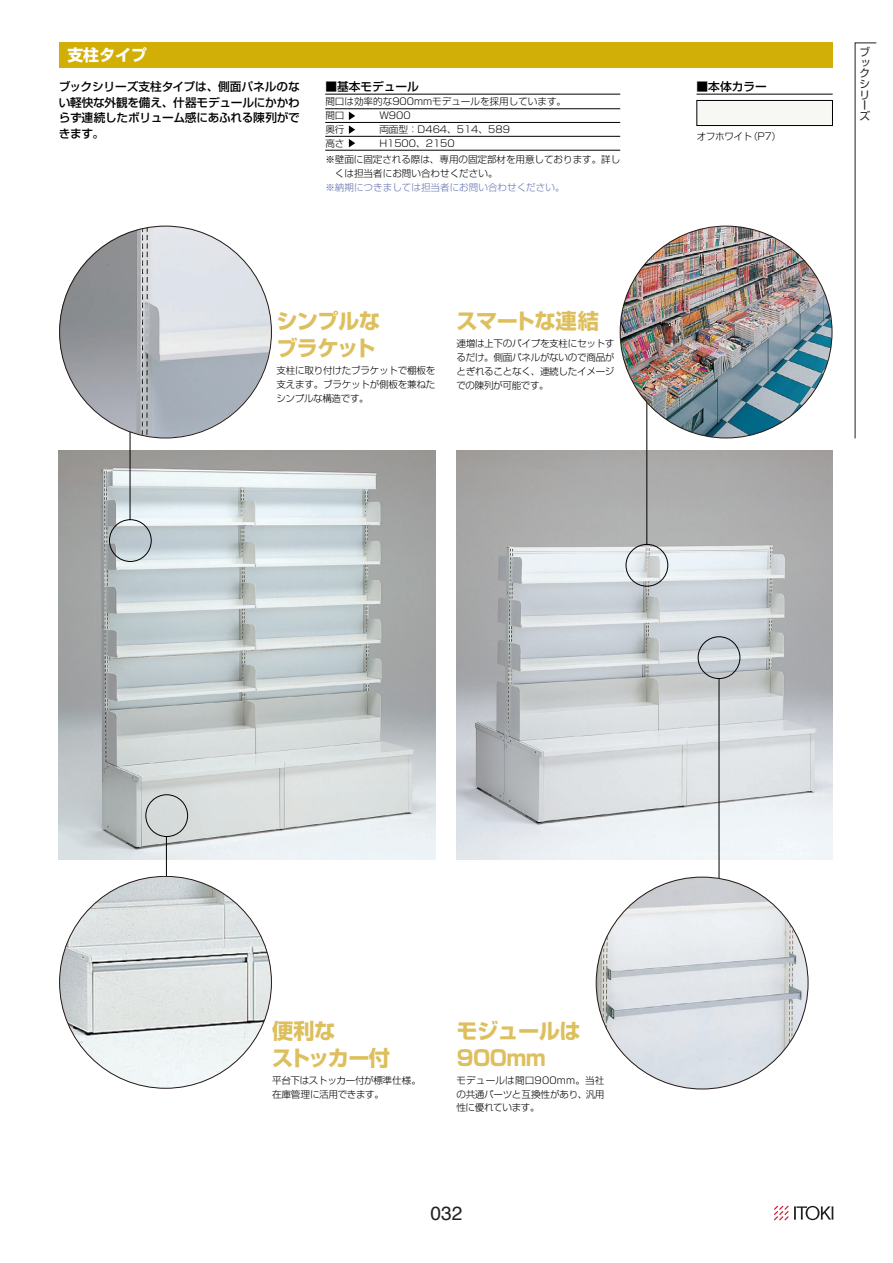
<style>
.page{position:relative;width:893px;height:1263px;background:#fff}
.page>*{position:absolute;margin:0;border:0;box-sizing:border-box;transform-origin:0 0}
.t1{font:700 21.3px/26.5px "Shin Go Pr 6 N";letter-spacing:-.03em;color:#ddbf5d}
.t2{font:19.2px "Helvetica";color:#231f20}
.t3{font:700 15.9px "Shin Go Pr 6 N";color:#fff}
.t4{font:500 11.7px/15.8px "Shin Go Pr 6 N";letter-spacing:-.02em;color:#000;text-align:justify}
.t5{font:500 11.7px "Shin Go Pr 6 N";color:#000}
.t6{font:10.65px/10.6px "Shin Go Pr 6 N";color:#231f20}
.t7{font:300 9.6px/13.8px "Shin Go Pr 6 N";letter-spacing:-.025em;color:#000;text-align:justify}
.t8{font:300 9.6px/13.8px "Shin Go Pr 6 N";color:#000}
.t9{font:300 9.6px/13.8px "Shin Go Pr 6 N";color:#6471b2}
.t10{font:300 9.6px/16.4px "Shin Go Pr 6 N";letter-spacing:-.005em;color:#000}
.s1{color:#000}
</style>
<div class="page">
<img style="left:456px;top:451px;width:377px;height:408px">
<img style="left:59px;top:451px;width:376px;height:408px">
<div style="left:59px;top:43px;width:774px;height:25px;background:#d1af06"></div>
<svg style="left:697px;top:636px;width:44px;height:248px"></svg>
<hr style="left:696px;top:94px;width:137px;height:1px;background:#000">
<hr style="left:325px;top:94px;width:295px;height:1px;background:#000">
<hr style="left:325px;top:108px;width:295px;height:1px;background:#000">
<hr style="left:325px;top:122px;width:295px;height:1px;background:#000">
<hr style="left:325px;top:136px;width:295px;height:1px;background:#000">
<hr style="left:325px;top:150px;width:295px;height:1px;background:#000">
<div style="left:697px;top:101px;width:135px;height:24px;background:#f7f7f4"></div>
<div style="left:697px;top:100px;width:136px;height:26px;border:1px solid #000"></div>
<svg style="left:145px;top:794px;width:43px;height:84px"></svg>
<svg style="left:625px;top:394px;width:43px;height:193px"></svg>
<svg style="left:109px;top:422px;width:43px;height:140px"></svg>
<svg style="left:349px;top:112px;width:6px;height:35px"></svg>
<img style="left:620px;top:226px;width:212px;height:212px;border-radius:106px">
<img style="left:60px;top:876px;width:211px;height:212px;border-radius:106px">
<img style="left:59px;top:226px;width:212px;height:212px;border-radius:106px">
<img style="left:596px;top:877px;width:212px;height:212px;border-radius:106px">
<svg style="left:774px;top:1205px;width:59px;height:15px"></svg>
<svg style="left:854px;top:42px;width:23px;height:397px"></svg>
<p class="t3" style="left:67px;top:42px;width:81px">支柱タイプ</p>
<p class="t4" style="left:59px;top:78px;width:243px">ブックシリーズ支柱タイプは、側面パネルのない軽快な外観を備え、什器モデュールにかかわらず連続したボリューム感にあふれる陳列ができます。</p>
<p class="t5" style="left:325px;top:77px;width:95px">■基本モデュール</p>
<p class="t4" style="left:697px;top:78px;width:72px">■本体カラー</p>
<p class="t8" style="left:325px;top:94px;width:242px">間口は効率的な900mmモデュールを採用しています。間口</p>
<p class="t7" style="left:379px;top:108px;width:33px">W900</p>
<p class="t7" style="left:325px;top:122px;width:21px">奥行</p>
<p class="t8" style="left:379px;top:122px;width:132px">両面型：D464、514、589</p>
<p class="t7" style="left:325px;top:135px;width:21px">高さ</p>
<p class="t7" style="left:697px;top:128px;width:86px">オフホワイト（P7）</p>
<p class="t10" style="left:325px;top:134px;width:296px;text-indent:54px">H1500、2150<br>※壁面に固定される際は、専用の固定部材を用意しております。詳し</p>
<p class="t9" style="left:325px;top:166px;width:241px;text-indent:10px"><span class="s1">くは担当者にお問い合わせください。<br></span>※納期につきましては担当者にお問い合わせください。</p>
<p class="t1" style="left:276px;top:308px;width:105px">シンプルなブラケット</p>
<p class="t7" style="left:276px;top:363px;width:160px">支柱に取り付けたブラケットで棚板を支えます。ブラケットが側板を兼ねたシンプルな構造です。</p>
<p class="t1" style="left:456px;top:308px;width:144px">スマートな連結</p>
<p class="t7" style="left:456px;top:336px;width:160px">連増は上下のパイプを支柱にセットするだけ。側面パネルがないので商品がとぎれることなく、連続したイメージでの陳列が可能です。</p>
<p class="t6" style="left:859px;top:46px;width:12px">ブックシリーズ</p>
<p class="t1" style="left:272px;top:1017px;width:120px">便利な<br>ストッカー付</p>
<p class="t7" style="left:272px;top:1072px;width:150px">平台下はストッカー付が標準仕様。在庫管理に活用できます。</p>
<p class="t1" style="left:456px;top:1017px;width:126px">モジュールは<br>900mm</p>
<p class="t7" style="left:456px;top:1072px;width:150px">モデュールは間口900mm。当社の共通パーツと互換性があり、汎用性に優れています。</p>
<h2 class="t2" style="left:430px;top:1198px;width:33px">032</h2>
</div>
